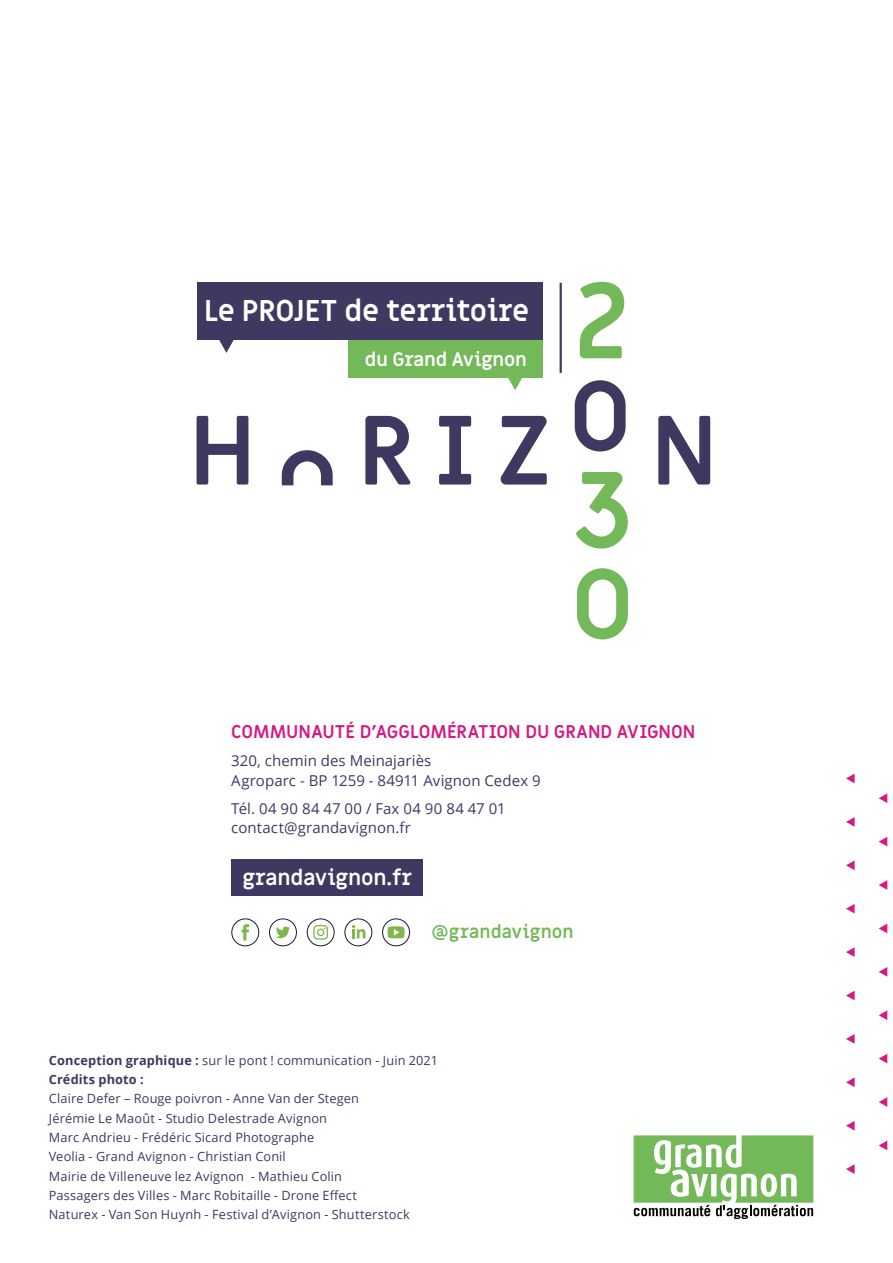
<style>
.page{position:relative;width:893px;height:1263px;background:#fff}
.page>*{position:absolute;margin:0;border:0;box-sizing:border-box;transform-origin:0 0}
.t1{font:700 29.4px "Miriam Libre";letter-spacing:-.015em;color:#fff}
.t2{font:700 21.3px "Miriam Libre";letter-spacing:-.01em;color:#fff}
.t3{font:700 18.9px "Miriam Libre";letter-spacing:-.01em;color:#fff}
.t4{font:700 18px "Miriam Libre";letter-spacing:-.005em;color:#d51b83}
.t5{font:700 18px "Miriam Libre";letter-spacing:.005em;color:#74b959}
.t6{font:15px/19.5px "Open Sans";letter-spacing:.005em;color:#3d3961}
.t7{font:12.75px/19.2px "Open Sans";letter-spacing:.015em;color:#3d3961}
.t8{font:700 12.75px/19.2px "Open Sans";letter-spacing:.01em;color:#3d3961}
.s1{font-weight:400}
</style>
<div class="page">
<svg style="left:634px;top:1135px;width:179px;height:84px"></svg>
<div style="left:766px;top:1177px;width:6px;height:15px;background:#74b959;border-radius:50%"></div>
<div style="left:231px;top:860px;width:192px;height:36px;background:#3d3961"></div>
<div style="left:231px;top:918px;width:28px;height:28px;border:1px solid #192135;border-radius:13px"></div>
<svg style="left:242px;top:924px;width:7px;height:16px"></svg>
<div style="left:269px;top:918px;width:28px;height:28px;border:1px solid #192135;border-radius:13px"></div>
<svg style="left:276px;top:926px;width:14px;height:12px"></svg>
<div style="left:307px;top:918px;width:28px;height:28px;border:1px solid #192135;border-radius:13px"></div>
<svg style="left:313px;top:925px;width:15px;height:15px"></svg>
<div style="left:344px;top:918px;width:28px;height:28px;border:1px solid #192135;border-radius:13px"></div>
<svg style="left:352px;top:925px;width:13px;height:13px"></svg>
<div style="left:382px;top:918px;width:28px;height:28px;border:1px solid #192135;border-radius:13px"></div>
<svg style="left:388px;top:926px;width:17px;height:12px"></svg>
<svg style="left:846px;top:1164px;width:9px;height:10px"></svg>
<svg style="left:846px;top:1121px;width:9px;height:9px"></svg>
<svg style="left:846px;top:1077px;width:9px;height:10px"></svg>
<svg style="left:846px;top:1034px;width:9px;height:10px"></svg>
<svg style="left:846px;top:991px;width:9px;height:9px"></svg>
<svg style="left:846px;top:947px;width:9px;height:10px"></svg>
<svg style="left:846px;top:904px;width:9px;height:9px"></svg>
<svg style="left:846px;top:860px;width:9px;height:10px"></svg>
<svg style="left:846px;top:817px;width:9px;height:10px"></svg>
<svg style="left:846px;top:774px;width:9px;height:9px"></svg>
<svg style="left:879px;top:1141px;width:8px;height:9px"></svg>
<svg style="left:879px;top:1097px;width:8px;height:10px"></svg>
<svg style="left:879px;top:1054px;width:8px;height:9px"></svg>
<svg style="left:879px;top:1010px;width:8px;height:10px"></svg>
<svg style="left:879px;top:967px;width:8px;height:10px"></svg>
<svg style="left:879px;top:924px;width:8px;height:9px"></svg>
<svg style="left:879px;top:880px;width:8px;height:10px"></svg>
<svg style="left:879px;top:837px;width:8px;height:9px"></svg>
<svg style="left:879px;top:793px;width:8px;height:10px"></svg>
<svg style="left:197px;top:416px;width:51px;height:69px"></svg>
<svg style="left:365px;top:416px;width:45px;height:69px"></svg>
<svg style="left:439px;top:416px;width:32px;height:69px"></svg>
<svg style="left:501px;top:416px;width:46px;height:69px"></svg>
<svg style="left:575px;top:380px;width:51px;height:71px"></svg>
<svg style="left:577px;top:568px;width:51px;height:71px"></svg>
<svg style="left:658px;top:416px;width:52px;height:69px"></svg>
<svg style="left:282px;top:450px;width:51px;height:35px"></svg>
<svg style="left:580px;top:282px;width:44px;height:76px"></svg>
<svg style="left:576px;top:472px;width:52px;height:76px"></svg>
<div style="left:197px;top:283px;width:345px;height:57px;background:#3d3961"></div>
<svg style="left:219px;top:340px;width:15px;height:13px"></svg>
<div style="left:348px;top:340px;width:194px;height:38px;background:#74b959"></div>
<svg style="left:508px;top:378px;width:14px;height:12px"></svg>
<hr style="left:560px;top:283px;width:2px;height:90px;background:#3d3961">
<h1 class="t1" style="left:204px;top:293px;width:327px">Le PROJET de territoire</h1>
<h3 class="t3" style="left:365px;top:348px;width:164px">du Grand Avignon</h3>
<h3 class="t4" style="left:231px;top:720px;width:466px">COMMUNAUTÉ D’AGGLOMÉRATION DU GRAND AVIGNON</h3>
<p class="t6" style="left:231px;top:750px;width:311px">320, chemin des Meinajariès<br>Agroparc - BP 1259 - 84911 Avignon Cedex 9</p>
<p class="t6" style="left:231px;top:798px;width:276px">Tél. 04 90 84 47 00 / Fax 04 90 84 47 01 contact@grandavignon.fr</p>
<h2 class="t2" style="left:242px;top:864px;width:171px">grandavignon.fr</h2>
<h3 class="t5" style="left:431px;top:920px;width:144px">@grandavignon</h3>
<p class="t8" style="left:49px;top:1050px;width:391px">Conception graphique : <span class="s1">sur le pont ! communication - Juin 2021<br></span>Crédits photo :</p>
<p class="t7" style="left:49px;top:1089px;width:362px">Claire Defer – Rouge poivron - Anne Van der Stegen<br>Jérémie Le Maoût - Studio Delestrade Avignon<br>Marc Andrieu - Frédéric Sicard Photographe<br>Veolia - Grand Avignon - Christian Conil<br>Mairie de Villeneuve lez Avignon - Mathieu Colin<br>Passagers des Villes - Marc Robitaille - Drone Effect<br>Naturex - Van Son Huynh - Festival d’Avignon - Shutterstock</p>
</div>
